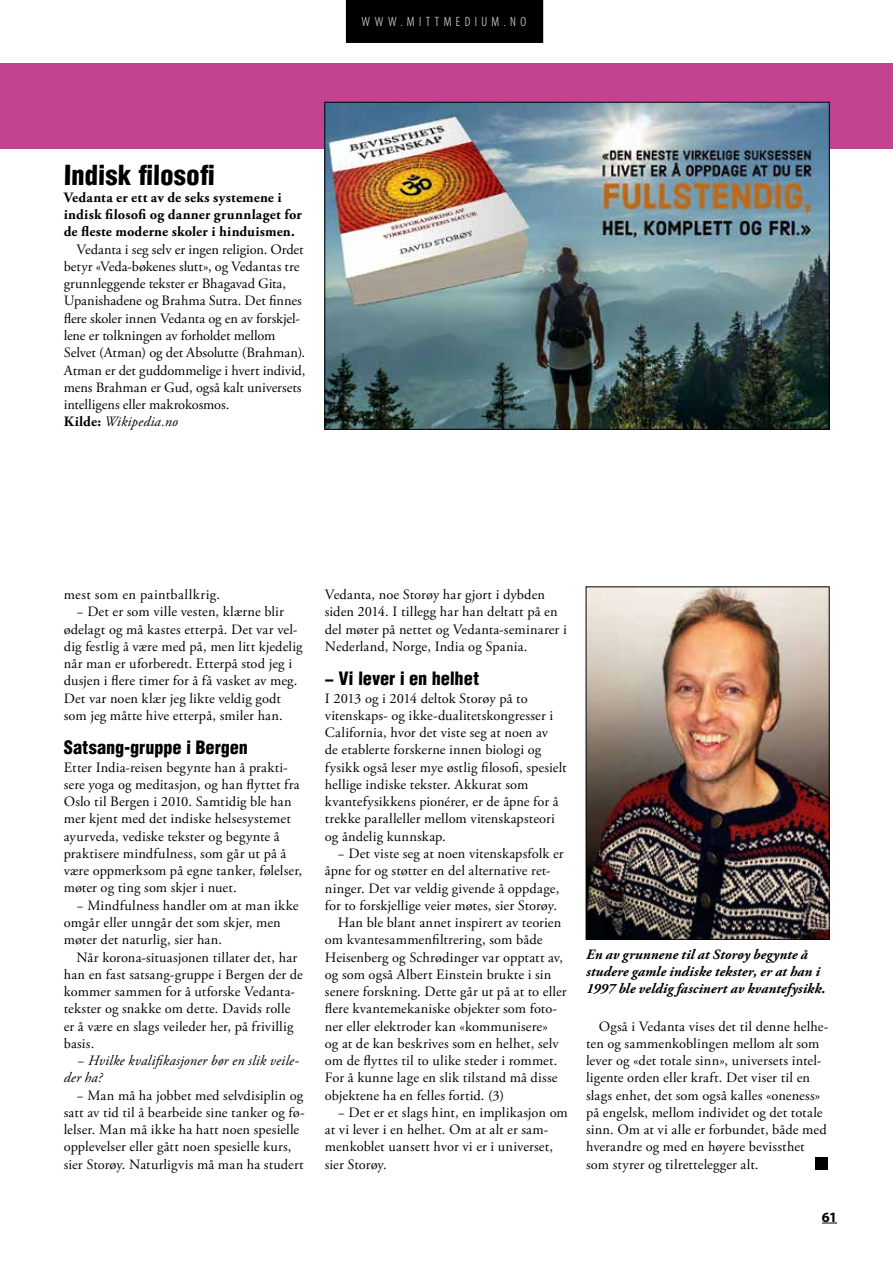
<style>
.page{position:relative;width:893px;height:1263px;background:#fff}
.page>*{position:absolute;margin:0;border:0;box-sizing:border-box;transform-origin:0 0}
.t1{font:900 condensed 27px "Helvetica";color:#000}
.t2{font:900 condensed 18px "Helvetica";color:#000}
.t3{font:14.25px/17.2px "Adobe Garamond Pro";letter-spacing:.015em;color:#000}
.t4{font:italic 700 14.25px/17.2px "Adobe Garamond Pro";letter-spacing:.01em;color:#000}
.t5{font:700 14.25px/17.2px "Adobe Garamond Pro";letter-spacing:.025em;color:#000}
.t6{font:italic 14.25px/17.4px "Adobe Garamond Pro";letter-spacing:.015em;color:#000}
.t7{font:14.25px "Adobe Garamond Pro";letter-spacing:.035em;color:#000}
.t8{font:700 14.25px "Myriad Pro";color:#000}
.t9{font:300 condensed 13.5px "Myriad Pro";letter-spacing:.325em;color:#fff}
.s1{font-weight:700}
.s2{font-style:italic}
</style>
<div class="page">
<div style="left:346px;top:0;width:197px;height:43px;background:#000"></div>
<svg style="left:822px;top:1223px;width:15px;height:1px"></svg>
<div style="left:0;top:64px;width:893px;height:85px;background:#c44391"></div>
<img style="left:588px;top:589px;width:239px;height:348px">
<div style="left:586px;top:587px;width:243px;height:352px;border:1px solid #000"></div>
<img style="left:327px;top:104px;width:500px;height:323px">
<div style="left:325px;top:102px;width:504px;height:327px;border:1px solid #000"></div>
<div style="left:816px;top:1157px;width:12px;height:12px;background:#000"></div>
<h1 class="t1" style="left:64px;top:158px;width:153px">Indisk filosofi</h1>
<p class="t5" style="left:64px;top:189px;width:239px">Vedanta er ett av de seks systemene i indisk filosofi og danner grunnlaget for de fleste moderne skoler i hinduismen.</p>
<p class="t3" style="left:64px;top:241px;width:243px;text-indent:13px">Vedanta i seg selv er ingen religion. Ordet betyr «Veda-bøkenes slutt», og Vedantas tre grunnleggende tekster er Bhagavad Gita, Upanishadene og Brahma Sutra. Det finnes flere skoler innen Vedanta og en av forskjel&shy;lene er tolkningen av forholdet mellom Selvet (Atman) og det Absolutte (Brahman).<br>Atman er det guddommelige i hvert individ, mens Brahman er Gud, også kalt universets intelligens eller makrokosmos.<br><span class="s1">Kilde:</span> <span class="s2">Wikipedia.no</span></p>
<p class="t9" style="left:362px;top:14px;width:166px">WWW.MITTMEDIUM.NO</p>
<p class="t3" style="left:64px;top:586px;width:158px">mest som en paintballkrig.</p>
<p class="t3" style="left:77px;top:604px;width:209px">− Det er som ville vesten, klærne blir</p>
<p class="t7" style="left:64px;top:620px;width:236px">ødelagt og må kastes etterpå. Det var vel-</p>
<p class="t3" style="left:64px;top:638px;width:240px">dig festlig å være med på, men litt kjedelig</p>
<p class="t3" style="left:64px;top:655px;width:230px">når man er uforberedt. Etterpå stod jeg i</p>
<p class="t3" style="left:64px;top:673px;width:235px">dusjen i flere timer for å få vasket av meg.</p>
<p class="t3" style="left:64px;top:690px;width:219px">Det var noen klær jeg likte veldig godt</p>
<p class="t3" style="left:64px;top:707px;width:221px">som jeg måtte hive etterpå, smiler han.</p>
<p class="t2" style="left:64px;top:736px;width:186px">Satsang-gruppe i Bergen</p>
<p class="t3" style="left:64px;top:759px;width:240px">Etter India-reisen begynte han å prakti&shy;sere yoga og meditasjon, og han flyttet fra Oslo til Bergen i 2010. Samtidig ble han mer kjent med det indiske helsesystemet ayurveda, vediske tekster og begynte å praktisere mindfulness, som går ut på å være oppmerksom på egne tanker, følelser, møter og ting som skjer i nuet.</p>
<p class="t3" style="left:64px;top:897px;width:237px;text-indent:13px">− Mindfulness handler om at man ikke omgår eller unngår det som skjer, men møter det naturlig, sier han.</p>
<p class="t3" style="left:64px;top:949px;width:241px;text-indent:13px">Når korona-situasjonen tillater det, har han en fast satsang-gruppe i Bergen der de kommer sammen for å utforske Vedanta&shy;tekster og snakke om dette. Davids rolle er å være en slags veileder her, på frivillig basis.</p>
<p class="t6" style="left:64px;top:1052px;width:237px;text-indent:13px">− Hvilke kvalifikasjoner bør en slik veile&shy;der ha?</p>
<p class="t3" style="left:64px;top:1087px;width:243px;text-indent:13px">− Man må ha jobbet med selvdisiplin og satt av tid til å bearbeide sine tanker og fø&shy;lelser. Man må ikke ha hatt noen spesielle opplevelser eller gått noen spesielle kurs, sier Storøy. Naturligvis må man ha studert</p>
<p class="t3" style="left:325px;top:586px;width:244px">Vedanta, noe Storøy har gjort i dybden siden 2014. I tillegg har han deltatt på en del møter på nettet og Vedanta-seminarer i Nederland, Norge, India og Spania.</p>
<p class="t2" style="left:325px;top:667px;width:156px">− Vi lever i en helhet</p>
<p class="t3" style="left:325px;top:690px;width:243px">I 2013 og i 2014 deltok Storøy på to vitenskaps- og ikke-dualitetskongresser i California, hvor det viste seg at noen av<br>de etablerte forskerne innen biologi og fysikk også leser mye østlig filosofi, spesielt hellige indiske tekster. Akkurat som kvantefysikkens pionérer, er de åpne for å trekke paralleller mellom vitenskapsteori og åndelig kunnskap.</p>
<p class="t3" style="left:338px;top:845px;width:228px">− Det viste seg at noen vitenskapsfolk er</p>
<p class="t3" style="left:325px;top:862px;width:227px">åpne for og støtter en del alternative ret-</p>
<p class="t3" style="left:325px;top:880px;width:236px">ninger. Det var veldig givende å oppdage,</p>
<p class="t3" style="left:325px;top:897px;width:234px">for to forskjellige veier møtes, sier Storøy.</p>
<p class="t3" style="left:338px;top:914px;width:225px">Han ble blant annet inspirert av teorien</p>
<p class="t3" style="left:325px;top:932px;width:219px">om kvantesammenfiltrering, som både</p>
<p class="t3" style="left:325px;top:949px;width:240px">Heisenberg og Schrødinger var opptatt av,</p>
<p class="t3" style="left:325px;top:966px;width:228px">og som også Albert Einstein brukte i sin</p>
<p class="t3" style="left:325px;top:983px;width:244px">senere forskning. Dette går ut på at to eller</p>
<p class="t3" style="left:325px;top:1001px;width:234px">flere kvantemekaniske objekter som foto-</p>
<p class="t3" style="left:325px;top:1018px;width:225px">ner eller elektroder kan «kommunisere»</p>
<p class="t3" style="left:325px;top:1035px;width:235px">og at de kan beskrives som en helhet, selv</p>
<p class="t3" style="left:325px;top:1052px;width:234px">om de flyttes til to ulike steder i rommet.</p>
<p class="t3" style="left:325px;top:1070px;width:234px">For å kunne lage en slik tilstand må disse</p>
<p class="t3" style="left:325px;top:1087px;width:181px">objektene ha en felles fortid. (3)</p>
<p class="t3" style="left:338px;top:1104px;width:232px">− Det er et slags hint, en implikasjon om</p>
<p class="t3" style="left:325px;top:1121px;width:225px">at vi lever i en helhet. Om at alt er sam-</p>
<p class="t3" style="left:325px;top:1139px;width:230px">menkoblet uansett hvor vi er i universet,</p>
<p class="t3" style="left:325px;top:1156px;width:64px">sier Storøy.</p>
<p class="t4" style="left:586px;top:946px;width:241px">En av grunnene til at Storøy begynte å studere gamle indiske tekster, er at han i<br>1997 ble veldig fascinert av kvantefysikk.</p>
<p class="t3" style="left:586px;top:1018px;width:244px;text-indent:13px">Også i Vedanta vises det til denne helhe&shy;ten og sammenkoblingen mellom alt som lever og «det totale sinn», universets intel&shy;ligente orden eller kraft. Det viser til en slags enhet, det som også kalles «oneness» på engelsk, mellom individet og det totale sinn. Om at vi alle er forbundet, både med hverandre og med en høyere bevissthet som styrer og tilrettelegger alt.</p>
<p class="t8" style="left:822px;top:1209px;width:17px">61</p>
</div>
